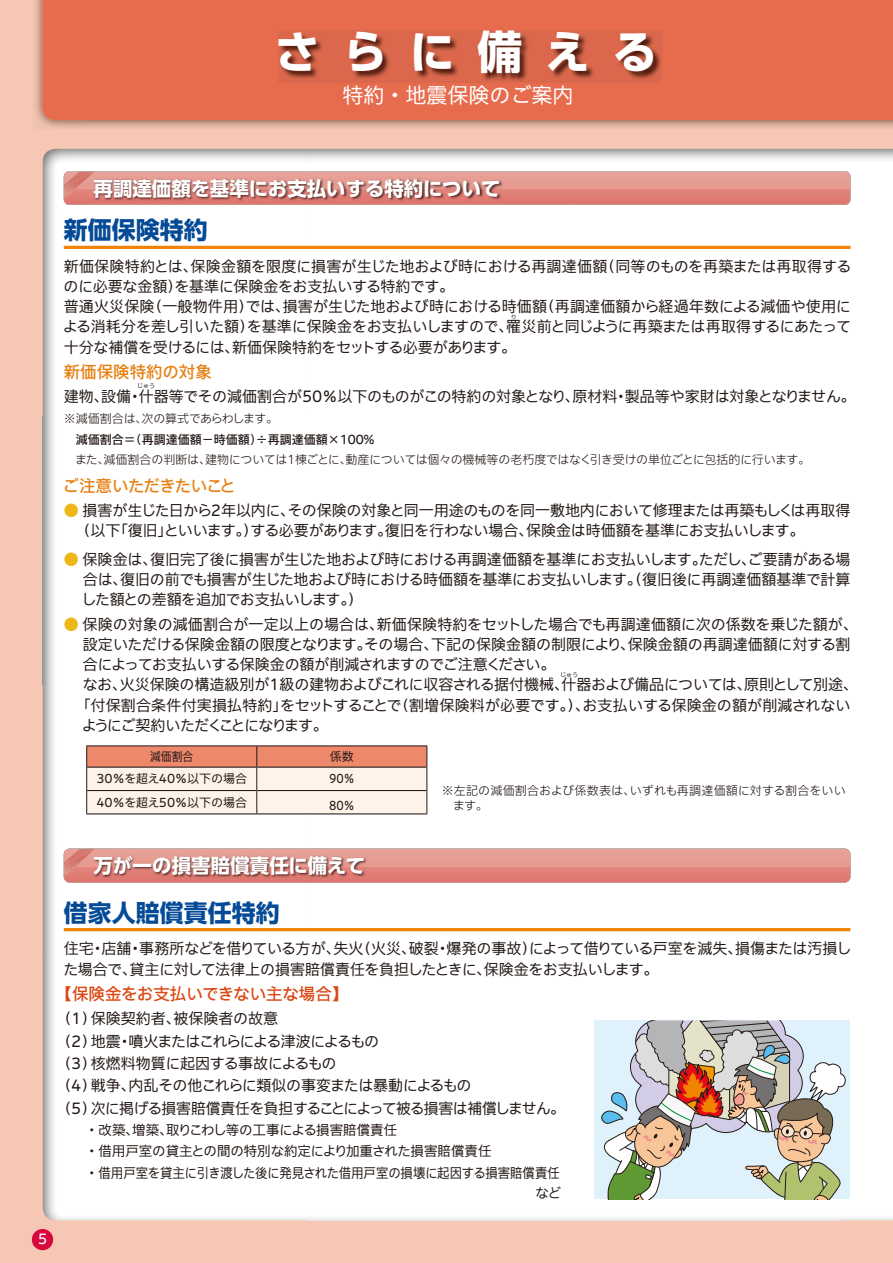
<style>
.page{position:relative;width:893px;height:1263px;background:#f6c7b3}
.page>*{position:absolute;margin:0;border:0;box-sizing:border-box;transform-origin:0 0}
.t1{font:45px "UD Shin Go Pro Bold 90 pv RKSJ H";letter-spacing:.5em;color:#fff}
.t2{font:24px "UD Shin Go Pro Bold 90 pv RKSJ H";color:#054a96}
.t3{font:21px "Iwa UCDA Goth Std Th 90 pv RKSJ H";color:#fff}
.t4{font:19.5px "UD Shin Go Pro Bold 90 pv RKSJ H";color:#fff}
.t5{font:16.5px "Iwa UCDA Goth Std Md 90 pv RKSJ H";letter-spacing:-.01em;color:#dc4814}
.t6{font:16.5px "Iwa UCDA Goth Std Md 90 pv RKSJ H";letter-spacing:-.035em;color:#e68012}
.t7{font:16.5px "Iwa UCDA Goth Std Md 90 pv RKSJ H";letter-spacing:-.005em;color:#e68012}
.t8{font:15px/20.2px "Iwa UCDA Goth Std Th 90 pv RKSJ H";letter-spacing:-.01em;color:#231916}
.t9{font:15px/22.4px "Iwa UCDA Goth Std Th 90 pv RKSJ H";letter-spacing:-.035em;color:#231916}
.t10{font:15px "Iwa UCDA Goth Std Th 90 pv RKSJ H";letter-spacing:-.03em;color:#231916}
.t11{font:13.5px/21.6px "Iwa UCDA Goth Std Th 90 pv RKSJ H";letter-spacing:-.01em;color:#231916}
.t12{font:13.5px "Iwa UCDA Goth Std Md 90 pv RKSJ H";color:#fff}
.t13{font:12px "Iwa UCDA Goth Std Lt 90 pv RKSJ H";letter-spacing:-.01em;color:#231916}
.t14{font:12px/15px "Iwa UCDA Goth Std Lt 90 pv RKSJ H";letter-spacing:.015em;color:#231916}
.t15{font:12px "Iwa UCDA Goth Std Th 90 pv RKSJ H";color:#231916}
.t16{font:12px "Iwa UCDA Goth Std Md 90 pv RKSJ H";color:#231916}
.t17{font:12px "Iwa UCDA Goth Std Th 90 pv RKSJ H";color:#231916;scale:.9 1}
.t18{font:6px "Iwa UCDA Goth Std Th 90 pv RKSJ H";color:#231916}
.t19{font:5.4px "Iwa UCDA Goth Std Th 90 pv RKSJ H";color:#231916;scale:1.11 1}
.s1{color:#eeb718}
</style>
<div class="page">
<div style="left:43px;top:149px;width:850px;height:1071px;background:#fff"></div>
<img style="left:35px;top:0;width:51px;height:128px">
<div style="left:42px;top:0;width:851px;height:120px;background:#e76b4d"></div>
<img style="left:279px;top:30px;width:383px;height:52px">
<hr style="left:64px;top:246px;width:786px;height:3px;background:#f08300">
<svg style="left:64px;top:171px;width:786px;height:34px;background:#e19188"></svg>
<img style="left:64px;top:173px;width:29px;height:23px">
<img style="left:93px;top:178px;width:410px;height:23px">
<hr style="left:86px;top:745px;width:171px;height:1px;background:#231916">
<hr style="left:257px;top:745px;width:170px;height:1px;background:#231916">
<svg style="left:86px;top:746px;width:341px;height:68px;background:#edc7b7"></svg>
<hr style="left:64px;top:928px;width:786px;height:3px;background:#f08300">
<svg style="left:64px;top:849px;width:786px;height:34px;background:#e28f85"></svg>
<img style="left:64px;top:850px;width:29px;height:24px">
<img style="left:93px;top:855px;width:274px;height:23px">
<svg style="left:597px;top:1020px;width:251px;height:179px;background:#c5c3bc"></svg>
<div style="left:32px;top:1229px;width:21px;height:21px;background:#d7083d;border-radius:50%"></div>
<h1 class="t1" style="left:275px;top:36px;width:384px">さらに備える</h1>
<h3 class="t3" style="left:342px;top:87px;width:233px">特約・地震保険のご案内</h3>
<h3 class="t4" style="left:94px;top:181px;width:409px">再調達価額を基準にお支払いする特約について</h3>
<h2 class="t2" style="left:64px;top:221px;width:145px">新価保険特約</h2>
<p class="t8" style="left:63px;top:258px;width:790px">新価保険特約とは、保険金額を限度に損害が生じた地および時における再調達価額（同等のものを再築または再取得するのに必要な金額）を基準に保険金をお支払いする特約です。<br>普通火災保険（一般物件用）では、損害が生じた地および時における時価額（再調達価額から経過年数による減価や使用による消耗分を差し引いた額）を基準に保険金をお支払いしますので、罹災前と同じように再築または再取得するにあたって</p>
<p class="t19" style="left:511px;top:315px;width:7px">り</p>
<p class="t10" style="left:64px;top:341px;width:454px">十分な補償を受けるには、新価保険特約をセットする必要があります。</p>
<p class="t7" style="left:64px;top:366px;width:150px">新価保険特約の対象</p>
<p class="t8" style="left:64px;top:388px;width:793px">建物、設備・什器等でその減価割合が50％以下のものがこの特約の対象となり、原材料・製品等や家財は対象となりません。</p>
<p class="t18" style="left:137px;top:383px;width:20px">じゅう</p>
<p class="t13" style="left:64px;top:414px;width:216px">※減価割合は、次の算式であらわします。</p>
<p class="t16" style="left:76px;top:435px;width:300px">減価割合＝（再調達価額－時価額）÷再調達価額×100%</p>
<p class="t13" style="left:64px;top:455px;width:748px">　また、減価割合の判断は、建物については1棟ごとに、動産については個々の機械等の老朽度ではなく引き受けの単位ごとに包括的に行います。</p>
<p class="t6" style="left:63px;top:480px;width:174px">ご注意いただきたいこと</p>
<p class="t8" style="left:76px;top:502px;width:776px;text-indent:-12px"><span class="s1">●</span> 損害が生じた日から2年以内に、その保険の対象と同一用途のものを同一敷地内において修理または再築もしくは再取得（以下「復旧」といいます。）する必要があります。復旧を行わない場合、保険金は時価額を基準にお支払いします。</p>
<p class="t8" style="left:82px;top:551px;width:770px;text-align:justify;text-indent:-18px"><span class="s1">●</span> 保険金は、復旧完了後に損害が生じた地および時における再調達価額を基準にお支払いします。ただし、ご要請がある場合は、復旧の前でも損害が生じた地および時における時価額を基準にお支払いします。（復旧後に再調達価額基準で計算した額との差額を追加でお支払いします。）</p>
<p class="t8" style="left:83px;top:616px;width:776px;text-indent:-19px"><span class="s1">●</span> 保険の対象の減価割合が一定以上の場合は、新価保険特約をセットした場合でも再調達価額に次の係数を乗じた額が、設定いただける保険金額の限度となります。その場合、下記の保険金額の制限により、保険金額の再調達価額に対する割合によってお支払いする保険金の額が削減されますのでご注意ください。<br>なお、火災保険の構造級別が1級の建物およびこれに収容される据付機械、什器および備品については、原則として別途、</p>
<p class="t18" style="left:560px;top:672px;width:20px">じゅう</p>
<p class="t8" style="left:82px;top:697px;width:770px;text-indent:-6px">「付保割合条件付実損払特約」をセットすることで（割増保険料が必要です。）、お支払いする保険金の額が削減されないようにご契約いただくことになります。</p>
<p class="t17" style="left:150px;top:752px;width:50px">減価割合</p>
<p class="t15" style="left:330px;top:752px;width:25px">係数</p>
<p class="t14" style="left:453px;top:785px;width:394px;text-indent:-11px">※ 左記の減価割合および係数表は、いずれも再調達価額に対する割合をいいます。</p>
<p class="t15" style="left:96px;top:774px;width:152px">30％を超え40％以下の場合</p>
<p class="t17" style="left:329px;top:774px;width:30px">90％</p>
<p class="t15" style="left:96px;top:798px;width:152px">40％を超え50％以下の場合</p>
<p class="t17" style="left:329px;top:801px;width:30px">80％</p>
<p class="t12" style="left:38px;top:1234px;width:11px">5</p>
<h3 class="t4" style="left:94px;top:858px;width:273px">万が一の損害賠償責任に備えて</h3>
<h2 class="t2" style="left:64px;top:904px;width:217px">借家人賠償責任特約</h2>
<p class="t8" style="left:63px;top:940px;width:789px;line-height:21px">住宅・店舗・事務所などを借りている方が、失火（火災、破裂・爆発の事故）によって借りている戸室を滅失、損傷または汚損した場合で、貸主に対して法律上の損害賠償責任を負担したときに、保険金をお支払いします。</p>
<p class="t5" style="left:56px;top:987px;width:294px">【保険金をお支払いできない主な場合】</p>
<p class="t9" style="left:56px;top:1009px;width:510px">（1）保険契約者、被保険者の故意<br>（2）地震・噴火またはこれらによる津波によるもの<br>（3）核燃料物質に起因する事故によるもの<br>（4）戦争、内乱その他これらに類似の事変または暴動によるもの<br>（5）次に掲げる損害賠償責任を負担することによって被る損害は補償しません。</p>
<p class="t11" style="left:85px;top:1121px;width:476px">・ 改築、増築、取りこわし等の工事による損害賠償責任<br>・ 借用戸室の貸主との間の特別な約定により加重された損害賠償責任<br>・ 借用戸室を貸主に引き渡した後に発見された借用戸室の損壊に起因する損害賠償責任</p>
<p class="t11" style="left:536px;top:1183px;width:27px">など</p>
</div>
